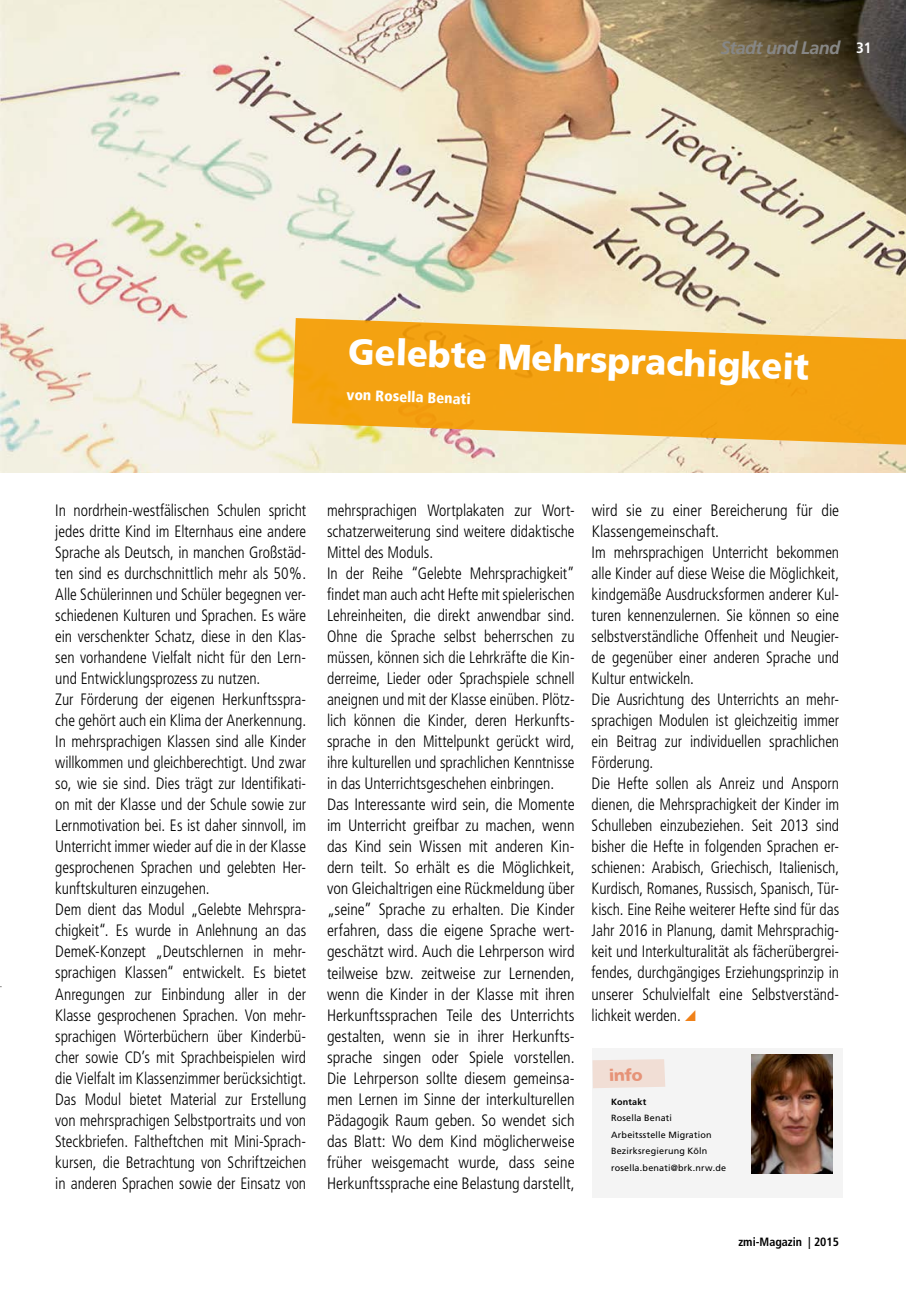
<style>
.page{position:relative;width:906px;height:1289px;background:#fff}
.page>*{position:absolute;margin:0;border:0;box-sizing:border-box;transform-origin:0 0}
.t1{font:900 36px "Frutiger";color:#fff;scale:.95 1}
.t2{font:italic 700 18px "Frutiger";letter-spacing:-.04em;color:#878786}
.t3{font:300 condensed 16.5px/21px "Frutiger";letter-spacing:-.005em;color:#000;scale:.95 1}
.t4{font:300 condensed 16.5px/21px "Frutiger";letter-spacing:-.005em;color:#000}
.t5{font:900 16.5px "Frutiger";color:#e69378}
.t6{font:900 condensed 15px "Frutiger";color:#fff}
.t7{font:700 condensed 15px "Frutiger";color:#fff}
.t8{font:700 condensed 12px "Frutiger";color:#000}
.t9{font:9px/16.5px "Frutiger";letter-spacing:.02em;color:#000}
.t10{font:700 9px "Frutiger";letter-spacing:.02em;color:#000}
</style>
<div class="page">
<img style="left:0;top:0;width:906px;height:472px">
<svg style="left:292px;top:318px;width:614px;height:128px;fill:#f4a211"></svg>
<div style="left:592px;top:1047px;width:251px;height:150px;background:#f4f4f4"></div>
<img style="left:751px;top:1054px;width:82px;height:119px">
<svg style="left:592px;top:1059px;width:73px;height:29px"></svg>
<p class="t2" style="left:720px;top:37px;width:121px">Stadt und Land</p>
<p class="t7" style="left:856px;top:39px;width:17px">31</p>
<h1 class="t1" style="left:349px;top:329px;width:487px;rotate:2deg">Gelebte Mehrsprachigkeit</h1>
<p class="t6" style="left:347px;top:385px;width:125px;rotate:2deg">von Rosella Benati</p>
<p class="t3" style="left:55px;top:500px;width:266px">In nordrhein-westfälischen Schulen spricht jedes dritte Kind im Elternhaus eine andere Sprache als Deutsch, in manchen Großstäd&shy;ten sind es durchschnittlich mehr als 50%.<br>Alle Schülerinnen und Schüler begegnen ver&shy;schiedenen Kulturen und Sprachen. Es wäre ein verschenkter Schatz, diese in den Klas&shy;sen vorhandene Vielfalt nicht für den Lern&shy;und Entwicklungsprozess zu nutzen.<br>Zur Förderung der eigenen Herkunftsspra&shy;che gehört auch ein Klima der Anerkennung.<br>In mehrsprachigen Klassen sind alle Kinder willkommen und gleichberechtigt. Und zwar so, wie sie sind. Dies trägt zur Identifikati&shy;on mit der Klasse und der Schule sowie zur Lernmotivation bei. Es ist daher sinnvoll, im Unterricht immer wieder auf die in der Klasse gesprochenen Sprachen und gelebten Her&shy;kunftskulturen einzugehen.<br>Dem dient das Modul „Gelebte Mehrspra&shy;chigkeit“. Es wurde in Anlehnung an das DemeK-Konzept „Deutschlernen in mehr&shy;sprachigen Klassen“ entwickelt. Es bietet Anregungen zur Einbindung aller in der Klasse gesprochenen Sprachen. Von mehr&shy;sprachigen Wörterbüchern über Kinderbü&shy;cher sowie CD’s mit Sprachbeispielen wird die Vielfalt im Klassenzimmer berücksichtigt.<br>Das Modul bietet Material zur Erstellung von mehrsprachigen Selbstportraits und von Steckbriefen. Faltheftchen mit Mini-Sprach&shy;kursen, die Betrachtung von Schriftzeichen in anderen Sprachen sowie der Einsatz von</p>
<p class="t3" style="left:327px;top:500px;width:262px">mehrsprachigen Wortplakaten zur Wort&shy;schatzerweiterung sind weitere didaktische Mittel des Moduls.<br>In der Reihe “Gelebte Mehrsprachigkeit” findet man auch acht Hefte mit spielerischen Lehreinheiten, die direkt anwendbar sind.<br>Ohne die Sprache selbst beherrschen zu müssen, können sich die Lehrkräfte die Kin&shy;derreime, Lieder oder Sprachspiele schnell aneignen und mit der Klasse einüben. Plötz&shy;lich können die Kinder, deren Herkunfts&shy;sprache in den Mittelpunkt gerückt wird, ihre kulturellen und sprachlichen Kenntnisse in das Unterrichtsgeschehen einbringen.<br>Das Interessante wird sein, die Momente im Unterricht greifbar zu machen, wenn das Kind sein Wissen mit anderen Kin&shy;dern teilt. So erhält es die Möglichkeit, von Gleichaltrigen eine Rückmeldung über „seine” Sprache zu erhalten. Die Kinder erfahren, dass die eigene Sprache wert&shy;geschätzt wird. Auch die Lehrperson wird teilweise bzw. zeitweise zur Lernenden, wenn die Kinder in der Klasse mit ihren Herkunftssprachen Teile des Unterrichts gestalten, wenn sie in ihrer Herkunfts&shy;sprache singen oder Spiele vorstellen.<br>Die Lehrperson sollte diesem gemeinsa&shy;men Lernen im Sinne der interkulturellen Pädagogik Raum geben. So wendet sich das Blatt: Wo dem Kind möglicherweise früher weisgemacht wurde, dass seine Herkunftssprache eine Belastung darstellt,</p>
<p class="t4" style="left:591px;top:500px;width:249px">wird sie zu einer Bereicherung für die Klassengemeinschaft.<br>Im mehrsprachigen Unterricht bekommen alle Kinder auf diese Weise die Möglichkeit, kindgemäße Ausdrucksformen anderer Kul&shy;turen kennenzulernen. Sie können so eine selbstverständliche Offenheit und Neugier&shy;de gegenüber einer anderen Sprache und Kultur entwickeln.<br>Die Ausrichtung des Unterrichts an mehr&shy;sprachigen Modulen ist gleichzeitig immer ein Beitrag zur individuellen sprachlichen Förderung.<br>Die Hefte sollen als Anreiz und Ansporn dienen, die Mehrsprachigkeit der Kinder im Schulleben einzubeziehen. Seit 2013 sind bisher die Hefte in folgenden Sprachen er&shy;schienen: Arabisch, Griechisch, Italienisch, Kurdisch, Romanes, Russisch, Spanisch, Tür&shy;kisch. Eine Reihe weiterer Hefte sind für das Jahr 2016 in Planung, damit Mehrsprachig&shy;keit und Interkulturalität als fächerübergrei&shy;fendes, durchgängiges Erziehungsprinzip in unserer Schulvielfalt eine Selbstverständ&shy;lichkeit werden.</p>
<p class="t5" style="left:608px;top:1065px;width:35px;rotate:-2deg">info</p>
<p class="t10" style="left:611px;top:1096px;width:37px">Kontakt</p>
<p class="t9" style="left:611px;top:1109px;width:116px">Rosella Benati<br>Arbeitsstelle Migration<br>Bezirksregierung Köln rosella.benati@brk.nrw.de</p>
<p class="t8" style="left:738px;top:1234px;width:102px">zmi-Magazin | 2015</p>
</div>
